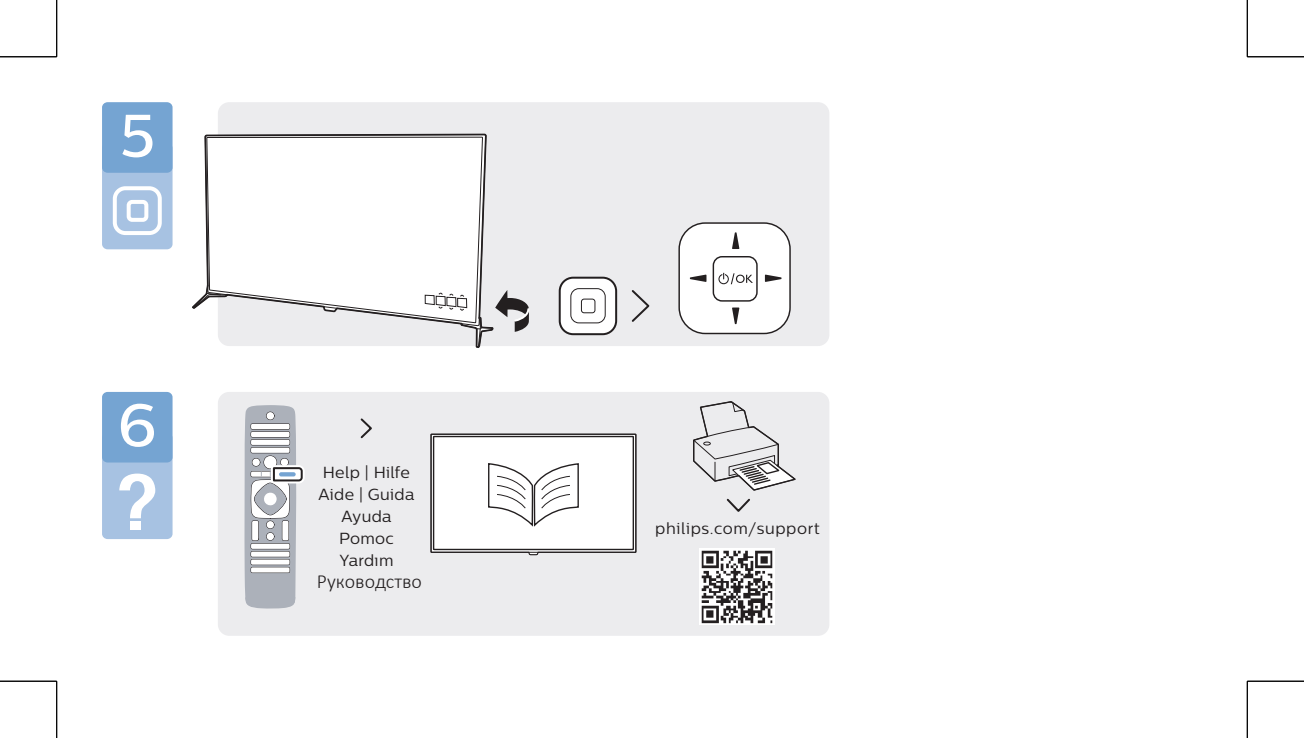
<style>
.page{position:relative;width:1304px;height:738px;background:#fff}
.page>*{position:absolute;margin:0;border:0;box-sizing:border-box;transform-origin:0 0}
.t1{font:500 60px "Centrale Sans";color:#fff}
.t2{font:300 20px "Calibri";color:#231f20}
.t3{font:16px/22px "Centrale Sans";letter-spacing:.02em;color:#231f20;text-align:center}
.t4{font:16px "Centrale Sans";letter-spacing:.04em;color:#231f20}
</style>
<div class="page">
<div style="left:218px;top:391px;width:611px;height:244px;background:#ececee;border-radius:11px"></div>
<div style="left:218px;top:102px;width:611px;height:244px;background:#ececee;border-radius:11px"></div>
<svg style="left:204px;top:133px;width:283px;height:105px"></svg>
<svg style="left:206px;top:136px;width:277px;height:184px;background:#f7f7f7"></svg>
<svg style="left:192px;top:284px;width:36px;height:25px"></svg>
<svg style="left:360px;top:418px;width:12px;height:21px"></svg>
<img style="left:700px;top:548px;width:75px;height:75px">
<svg style="left:693px;top:401px;width:103px;height:111px"></svg>
<div style="left:560px;top:277px;width:56px;height:57px;background:#fff;border-radius:13px"></div>
<div style="left:559px;top:276px;width:58px;height:59px;border:2px solid #231f20;border-radius:13px"></div>
<div style="left:570px;top:288px;width:36px;height:35px;border:1px solid #231f20;border-radius:8px"></div>
<div style="left:581px;top:298px;width:14px;height:15px;border:1px solid #231f20;border-radius:3px"></div>
<div style="left:679px;top:223px;width:111px;height:110px;background:#fff;border-radius:26px"></div>
<div style="left:678px;top:222px;width:113px;height:112px;border:1px solid #231f20;border-radius:26px"></div>
<div style="left:713px;top:256px;width:45px;height:45px;border:1px solid #231f20;border-radius:9px"></div>
<svg style="left:732px;top:232px;width:7px;height:17px"></svg>
<svg style="left:765px;top:274px;width:17px;height:8px"></svg>
<svg style="left:732px;top:307px;width:7px;height:17px"></svg>
<svg style="left:690px;top:274px;width:16px;height:8px"></svg>
<svg style="left:718px;top:273px;width:35px;height:11px"></svg>
<svg style="left:631px;top:290px;width:19px;height:32px"></svg>
<svg style="left:430px;top:433px;width:207px;height:123px;background:#e9e8e8"></svg>
<svg style="left:424px;top:282px;width:105px;height:66px"></svg>
<svg style="left:244px;top:405px;width:61px;height:203px"></svg>
<svg style="left:279px;top:472px;width:17px;height:4px"></svg>
<div style="left:102px;top:143px;width:71px;height:106px;background:#a7c2e2;border-radius:5px"></div>
<div style="left:113px;top:186px;width:49px;height:49px;border:4px solid #fff;border-radius:11px"></div>
<div style="left:127px;top:200px;width:21px;height:22px;border:4px solid #fff;border-radius:4px"></div>
<div style="left:102px;top:432px;width:71px;height:106px;background:#a7c2e2;border-radius:5px"></div>
<div style="left:130px;top:520px;width:11px;height:8px;background:#fff"></div>
<svg style="left:119px;top:473px;width:36px;height:45px"></svg>
<div style="left:102px;top:102px;width:71px;height:71px;background:#75a4d2;border-radius:5px"></div>
<div style="left:102px;top:391px;width:71px;height:71px;background:#75a4d2;border-radius:5px"></div>
<hr style="left:0;top:56px;width:57px;height:1px;background:#000">
<hr style="left:1247px;top:56px;width:57px;height:1px;background:#000">
<hr style="left:0;top:680px;width:57px;height:1px;background:#000">
<hr style="left:1247px;top:680px;width:57px;height:1px;background:#000">
<hr style="left:56px;top:0;width:1px;height:57px;background:#000">
<hr style="left:56px;top:680px;width:1px;height:57px;background:#000">
<hr style="left:1247px;top:0;width:1px;height:57px;background:#000">
<hr style="left:1247px;top:680px;width:1px;height:57px;background:#000">
<h1 class="t1" style="left:120px;top:100px;width:37px">5</h1>
<h1 class="t1" style="left:118px;top:389px;width:41px">6</h1>
<p class="t3" style="left:319px;top:461px;width:97px">Help | Hilfe<br>Aide | Guida<br>Ayuda<br>Pomoc<br>Yardım</p>
<p class="t2" style="left:317px;top:568px;width:107px">Руководство</p>
<p class="t4" style="left:655px;top:518px;width:166px">philips.com/support</p>
</div>
